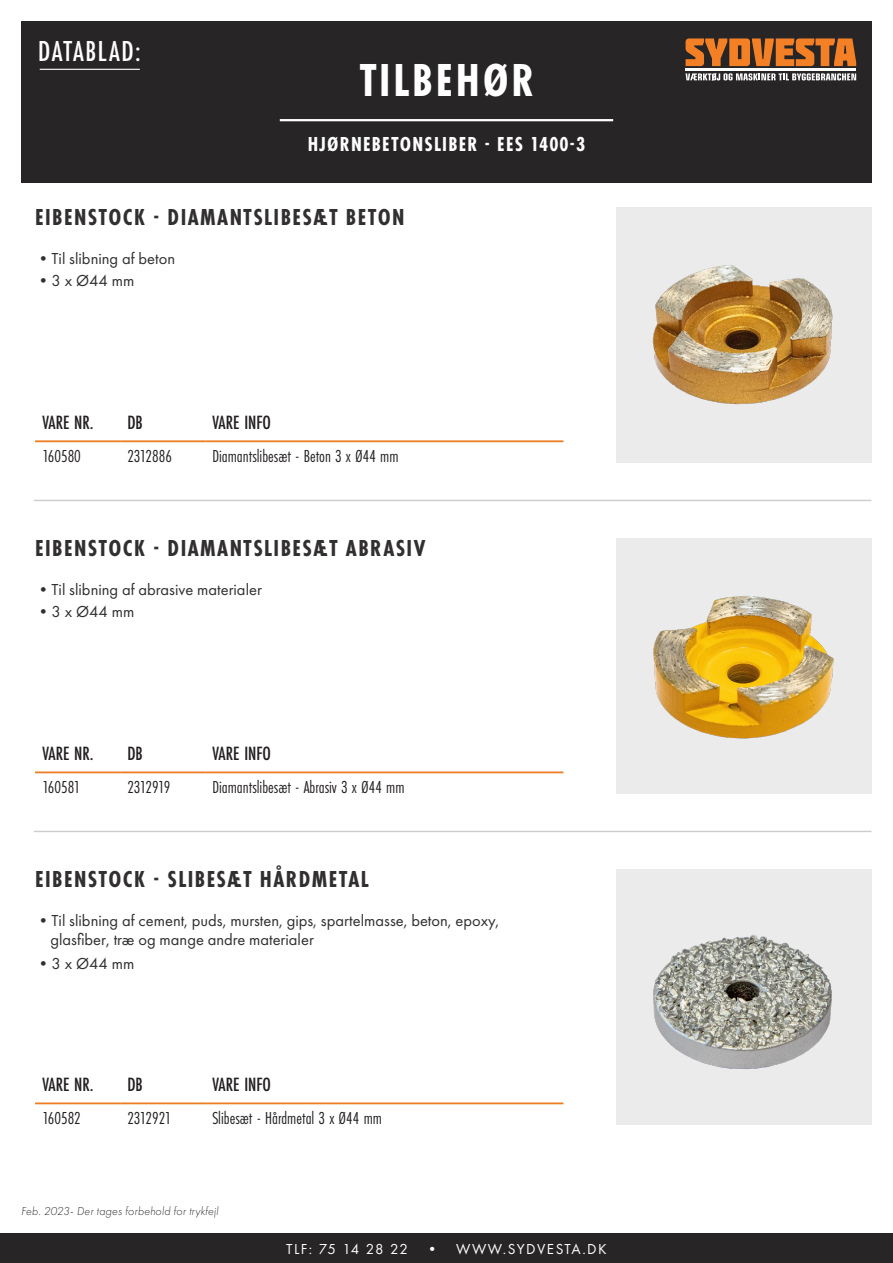
<style>
.page{position:relative;width:893px;height:1263px;background:#fff}
.page>*{position:absolute;margin:0;border:0;box-sizing:border-box;transform-origin:0 0}
.t1{font:700 48px "Futura PT Cond";letter-spacing:.06em;color:#fff}
.t2{font:500 30px "Futura PT Cond";letter-spacing:.05em;color:#fff}
.t3{font:700 24px "Futura PT Cond";letter-spacing:.06em;color:#312f30}
.t4{font:700 21px "Futura PT Cond";letter-spacing:.06em;color:#fff}
.t5{font:500 19.95px "Futura PT Cond";color:#231f20}
.t6{font:18px "Futura PT Cond";color:#231f20}
.t7{font:18px "Futura PT Cond";letter-spacing:-.03em;color:#231f20}
.t8{font:16.5px/19.5px "Futura PT";color:#312f30}
.t9{font:15px "Futura PT";letter-spacing:.1em;color:#fff}
.t10{font:italic 300 12px "Futura PT";letter-spacing:.015em;color:#312f30}
</style>
<div class="page">
<div style="left:21px;top:21px;width:851px;height:162px;background:#282526"></div>
<hr style="left:280px;top:119px;width:333px;height:2px;background:#fff">
<svg style="left:686px;top:38px;width:170px;height:28px"></svg>
<svg style="left:686px;top:73px;width:170px;height:8px"></svg>
<hr style="left:686px;top:69px;width:170px;height:2px;background:#fff">
<hr style="left:40px;top:69px;width:100px;height:1px;background:#fff">
<div style="left:616px;top:207px;width:255px;height:255px;background:#ebebec"></div>
<img style="left:652px;top:265px;width:181px;height:140px">
<hr style="left:34px;top:500px;width:837px;height:1px;background:#cbcdce">
<hr style="left:34px;top:831px;width:837px;height:1px;background:#cbcdce">
<hr style="left:35px;top:771px;width:85px;height:2px;background:#ec7d23">
<hr style="left:120px;top:771px;width:85px;height:2px;background:#ec7d23">
<hr style="left:205px;top:771px;width:358px;height:2px;background:#ec7d23">
<hr style="left:35px;top:1102px;width:85px;height:2px;background:#ec7d23">
<hr style="left:120px;top:1102px;width:85px;height:2px;background:#ec7d23">
<hr style="left:205px;top:1102px;width:358px;height:2px;background:#ec7d23">
<hr style="left:35px;top:440px;width:85px;height:2px;background:#ec7d23">
<hr style="left:120px;top:440px;width:85px;height:2px;background:#ec7d23">
<hr style="left:205px;top:440px;width:358px;height:2px;background:#ec7d23">
<div style="left:616px;top:538px;width:255px;height:255px;background:#ebebec"></div>
<img style="left:653px;top:596px;width:181px;height:143px">
<div style="left:616px;top:869px;width:255px;height:255px;background:#ebebec"></div>
<img style="left:653px;top:934px;width:179px;height:135px">
<div style="left:0;top:1233px;width:893px;height:30px;background:#282526"></div>
<p class="t2" style="left:38px;top:34px;width:104px">DATABLAD:</p>
<p class="t1" style="left:360px;top:52px;width:176px">TILBEHØR</p>
<p class="t4" style="left:308px;top:131px;width:279px">HJØRNEBETONSLIBER - EES 1400-3</p>
<p class="t3" style="left:35px;top:203px;width:371px">EIBENSTOCK - DIAMANTSLIBESÆT BETON</p>
<p class="t8" style="left:35px;top:248px;width:142px">•Til slibning af beton</p>
<p class="t8" style="left:35px;top:271px;width:101px">•3 x Ø44 mm</p>
<p class="t5" style="left:42px;top:411px;width:53px">VARE NR.</p>
<p class="t5" style="left:127px;top:411px;width:17px">DB</p>
<p class="t5" style="left:212px;top:411px;width:60px">VARE INFO</p>
<p class="t6" style="left:42px;top:446px;width:40px">160580</p>
<p class="t6" style="left:127px;top:446px;width:46px">2312886</p>
<p class="t6" style="left:212px;top:446px;width:188px">Diamantslibesæt - Beton 3 x Ø44 mm</p>
<p class="t3" style="left:35px;top:534px;width:392px">EIBENSTOCK - DIAMANTSLIBESÆT ABRASIV</p>
<p class="t8" style="left:35px;top:580px;width:228px">•Til slibning af abrasive materialer</p>
<p class="t8" style="left:35px;top:602px;width:101px">•3 x Ø44 mm</p>
<p class="t5" style="left:42px;top:742px;width:53px">VARE NR.</p>
<p class="t5" style="left:127px;top:742px;width:17px">DB</p>
<p class="t5" style="left:212px;top:742px;width:60px">VARE INFO</p>
<p class="t6" style="left:42px;top:777px;width:39px">160581</p>
<p class="t7" style="left:127px;top:777px;width:45px">2312919</p>
<p class="t6" style="left:212px;top:777px;width:194px">Diamantslibesæt - Abrasiv 3 x Ø44 mm</p>
<p class="t3" style="left:35px;top:865px;width:335px">EIBENSTOCK - SLIBESÆT HÅRDMETAL</p>
<p class="t8" style="left:50px;top:910px;width:450px;text-indent:-15px">•Til slibning af cement, puds, mursten, gips, spartelmasse, beton, epoxy, glasfiber, træ og mange andre materialer</p>
<p class="t8" style="left:35px;top:954px;width:101px">•3 x Ø44 mm</p>
<p class="t5" style="left:42px;top:1073px;width:53px">VARE NR.</p>
<p class="t5" style="left:127px;top:1073px;width:17px">DB</p>
<p class="t5" style="left:212px;top:1073px;width:60px">VARE INFO</p>
<p class="t6" style="left:42px;top:1108px;width:40px">160582</p>
<p class="t6" style="left:127px;top:1108px;width:46px">2312921</p>
<p class="t6" style="left:212px;top:1108px;width:171px">Slibesæt - Hårdmetal 3 x Ø44 mm</p>
<p class="t10" style="left:21px;top:1204px;width:199px">Feb. 2023- Der tages forbehold for trykfejl</p>
<p class="t9" style="left:286px;top:1240px;width:322px">TLF: 75 14 28 22 • WWW.SYDVESTA.DK</p>
</div>
